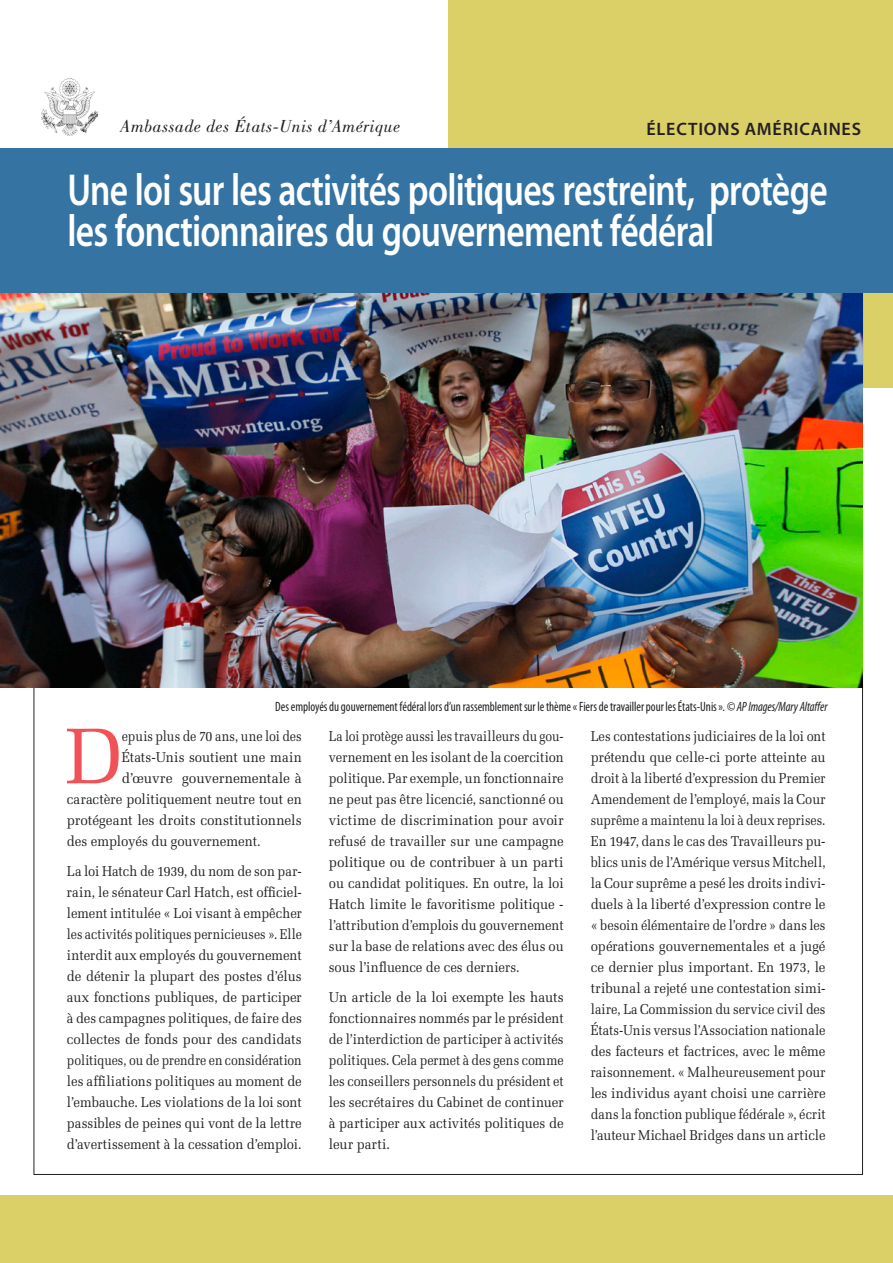
<style>
.page{position:relative;width:893px;height:1263px;background:#fff}
.page>*{position:absolute;margin:0;border:0;box-sizing:border-box;transform-origin:0 0}
.first_text_paragraph{font:78.9px "Melior LT Std";color:#f05258}
.Title_page_1{font:600 45px/40.5px "Myriad Pro";letter-spacing:-.02em;color:#fff;scale:.79 1}
.Embassy_header{font:italic 18px "Bodoni Std";letter-spacing:.025em;color:#231f20}
.series_title{font:600 18px "Myriad Pro";letter-spacing:.045em;color:#231f20}
.first_text_paragraph-2{font:14.25px/21px "Melior LT Std";color:#231f20;text-align:justify;scale:.9 1}
.first_text_paragraph-3{font:14.25px/21px "Melior LT Std";color:#231f20;text-align:justify;scale:.91 1}
.first_text_paragraph-4{font:14.25px/21px "Melior LT Std";color:#231f20;text-align:justify;scale:.86 1}
.first_text_paragraph-5{font:14.25px/21px "Melior LT Std";color:#231f20;text-align:justify;scale:.94 1}
.first_text_paragraph-6{font:14.25px "Melior LT Std";color:#231f20;scale:.93 1}
.first_text_paragraph-7{font:14.25px "Melior LT Std";color:#231f20;scale:.95 1}
.first_text_paragraph-8{font:14.25px "Melior LT Std";color:#231f20;scale:.88 1}
.first_text_paragraph-9{font:14.25px "Melior LT Std";color:#231f20;scale:.96 1}
.caption_below_3-colu{font:condensed 13.5px "Myriad Pro";letter-spacing:-.005em;color:#231f20;scale:.93 1}
.s1{font-style:italic}
</style>
<div class="page">
<div style="left:448px;top:0;width:445px;height:388px;background:#dbcf67"></div>
<div style="left:0;top:1195px;width:893px;height:68px;background:#dbcf67"></div>
<img style="left:41px;top:78px;width:57px;height:58px">
<img style="left:0;top:292px;width:863px;height:396px">
<div style="left:0;top:148px;width:893px;height:144px;background:#3574a2"></div>
<p class="Embassy_header" style="left:121px;top:116px;width:281px">Ambassade des États-Unis d’Amérique</p>
<p class="series_title" style="left:646px;top:117px;width:216px">ÉLECTIONS AMÉRICAINES</p>
<p class="Title_page_1" style="left:68px;top:169px;width:964px">Une loi sur les activités politiques restreint, protège les fonctionnaires du gouvernement fédéral</p>
<p class="caption_below_3-colu" style="left:275px;top:699px;width:595px">Des employés du gouvernement fédéral lors d’un rassemblement sur le thème « Fiers de travailler pour les États-Unis ». <span class="s1">© AP Images/Mary Altaffer</span></p>
<p class="first_text_paragraph" style="left:66px;top:710px;width:58px">D</p>
<p class="first_text_paragraph-8" style="left:122px;top:728px;width:206px">epuis plus de 70 ans, une loi des</p>
<p class="first_text_paragraph-6" style="left:122px;top:749px;width:195px">États-Unis soutient une main</p>
<p class="first_text_paragraph-9" style="left:122px;top:770px;width:189px">d’œuvre gouvernementale à</p>
<p class="first_text_paragraph-6" style="left:67px;top:791px;width:254px">caractère politiquement neutre tout en</p>
<p class="first_text_paragraph-7" style="left:67px;top:812px;width:249px">protégeant les droits constitutionnels</p>
<p class="first_text_paragraph-6" style="left:67px;top:833px;width:210px">des employés du gouvernement.</p>
<p class="first_text_paragraph-3" style="left:67px;top:860px;width:260px">La loi Hatch de 1939, du nom de son par&shy;rain, le sénateur Carl Hatch, est officiel&shy;lement intitulée « Loi visant à empêcher les activités politiques pernicieuses ». Elle interdit aux employés du gouvernement de détenir la plupart des postes d’élus aux fonctions publiques, de participer à des campagnes politiques, de faire des collectes de fonds pour des candidats politiques, ou de prendre en considération les affiliations politiques au moment de l’embauche. Les violations de la loi sont passibles de peines qui vont de la lettre d’avertissement à la cessation d’emploi.</p>
<p class="first_text_paragraph-4" style="left:329px;top:726px;width:275px">La loi protège aussi les travailleurs du gou&shy;vernement en les isolant de la coercition politique. Par exemple, un fonctionnaire ne peut pas être licencié, sanctionné ou victime de discrimination pour avoir refusé de travailler sur une campagne politique ou de contribuer à un parti ou candidat politiques. En outre, la loi Hatch limite le favoritisme politique - l’attribution d’emplois du gouvernement sur la base de relations avec des élus ou sous l’influence de ces derniers.</p>
<p class="first_text_paragraph-5" style="left:329px;top:986px;width:251px">Un article de la loi exempte les hauts fonctionnaires nommés par le président de l’interdiction de participer à activités politiques. Cela permet à des gens comme les conseillers personnels du président et les secrétaires du Cabinet de continuer à participer aux activités politiques de leur parti.</p>
<p class="first_text_paragraph-2" style="left:591px;top:726px;width:262px">Les contestations judiciaires de la loi ont prétendu que celle-ci porte atteinte au droit à la liberté d’expression du Premier Amendement de l’employé, mais la Cour suprême a maintenu la loi à deux reprises.<br>En 1947, dans le cas des Travailleurs pu&shy;blics unis de l’Amérique versus Mitchell, la Cour suprême a pesé les droits indivi&shy;duels à la liberté d’expression contre le « besoin élémentaire de l’ordre » dans les opérations gouvernementales et a jugé ce dernier plus important. En 1973, le tribunal a rejeté une contestation simi&shy;laire, La Commission du service civil des États-Unis versus l’Association nationale des facteurs et factrices, avec le même raisonnement. « Malheureusement pour les individus ayant choisi une carrière dans la fonction publique fédérale », écrit l’auteur Michael Bridges dans un article</p>
</div>
